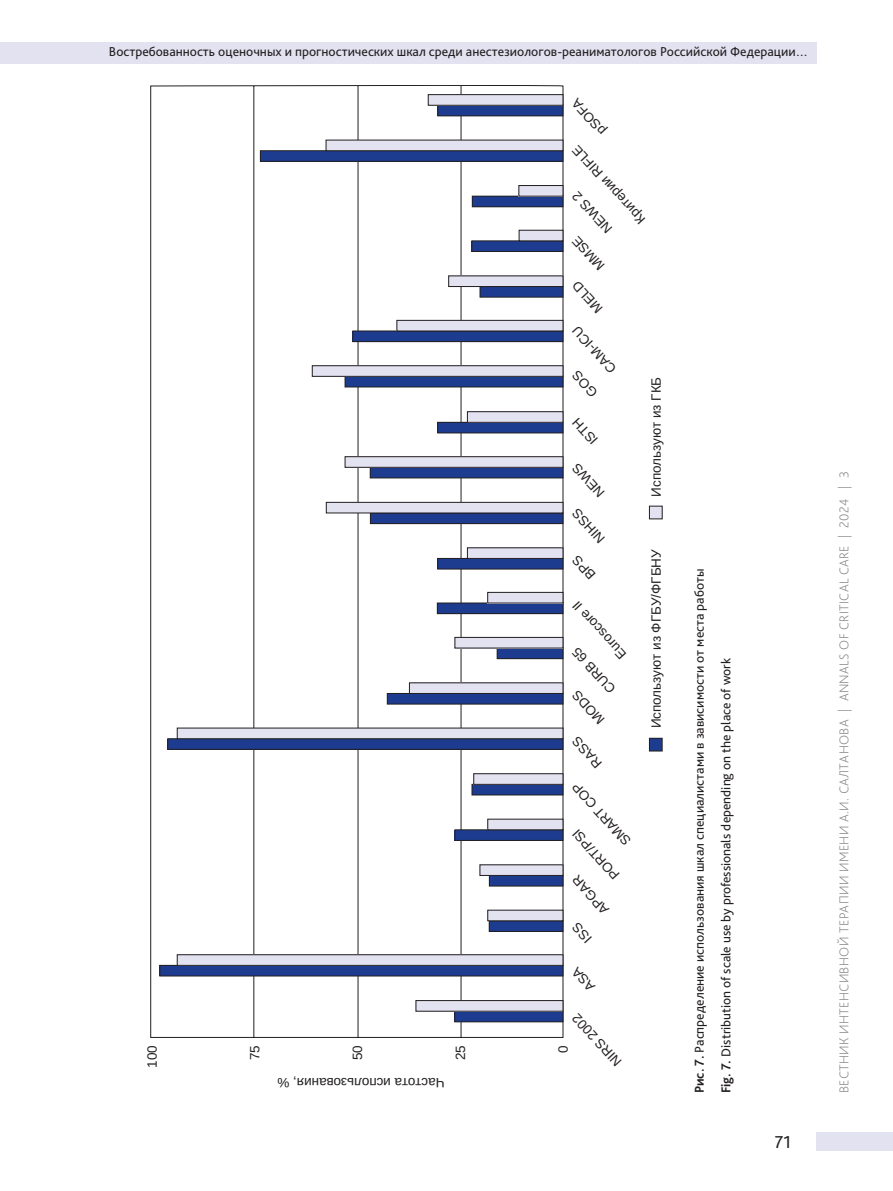
<style>
.page{position:relative;width:893px;height:1191px;background:#fff}
.page>*{position:absolute;margin:0;border:0;box-sizing:border-box;transform-origin:0 0}
.t1{font:18px "Bliss Pro";color:#231f20}
.t2{font:13.5px/26.5px "Bliss Pro";color:#231f20}
.t3{font:13.5px/29.1px "Liberation Sans";color:#231f20}
.t4{font:200 13.5px "Bliss Pro";letter-spacing:.025em;color:#808285}
.s1{font-weight:700}
</style>
<div class="page">
<div style="left:816px;top:1132px;width:77px;height:18px;background:#e3e2f1"></div>
<div style="left:0;top:42px;width:816px;height:22px;background:#e3e2f1"></div>
<svg style="left:150px;top:85px;width:414px;height:953px"></svg>
<div style="left:649px;top:738px;width:13px;height:13px;background:#1e3c8f"></div>
<div style="left:649px;top:738px;width:14px;height:13px;border:1px solid #231f20"></div>
<div style="left:649px;top:506px;width:13px;height:13px;background:#e3e2f1"></div>
<div style="left:649px;top:506px;width:14px;height:13px;border:1px solid #231f20"></div>
<div style="left:455px;top:1011px;width:108px;height:10px;background:#1e3c8f"></div>
<div style="left:454px;top:1010px;width:109px;height:12px;border:1px solid #231f20"></div>
<div style="left:416px;top:1000px;width:147px;height:11px;background:#e3e2f1"></div>
<div style="left:416px;top:1000px;width:147px;height:11px;border:1px solid #231f20"></div>
<div style="left:160px;top:965px;width:403px;height:11px;background:#1e3c8f"></div>
<div style="left:159px;top:965px;width:404px;height:11px;border:1px solid #231f20"></div>
<div style="left:177px;top:954px;width:386px;height:11px;background:#e3e2f1"></div>
<div style="left:177px;top:954px;width:386px;height:11px;border:1px solid #231f20"></div>
<div style="left:489px;top:920px;width:74px;height:11px;background:#1e3c8f"></div>
<div style="left:489px;top:920px;width:74px;height:11px;border:1px solid #231f20"></div>
<div style="left:488px;top:910px;width:75px;height:10px;background:#e3e2f1"></div>
<div style="left:489px;top:875px;width:74px;height:11px;background:#1e3c8f"></div>
<div style="left:480px;top:864px;width:83px;height:11px;background:#e3e2f1"></div>
<div style="left:480px;top:864px;width:83px;height:12px;border:1px solid #231f20"></div>
<div style="left:455px;top:829px;width:108px;height:11px;background:#1e3c8f"></div>
<div style="left:455px;top:829px;width:108px;height:11px;border:1px solid #231f20"></div>
<div style="left:488px;top:819px;width:75px;height:10px;background:#e3e2f1"></div>
<div style="left:472px;top:784px;width:91px;height:11px;background:#1e3c8f"></div>
<div style="left:472px;top:784px;width:91px;height:11px;border:1px solid #231f20"></div>
<div style="left:474px;top:773px;width:89px;height:11px;background:#e3e2f1"></div>
<div style="left:473px;top:773px;width:90px;height:11px;border:1px solid #231f20"></div>
<div style="left:168px;top:738px;width:395px;height:11px;background:#1e3c8f"></div>
<div style="left:177px;top:728px;width:386px;height:10px;background:#e3e2f1"></div>
<div style="left:177px;top:727px;width:386px;height:12px;border:1px solid #231f20"></div>
<div style="left:387px;top:693px;width:176px;height:11px;background:#1e3c8f"></div>
<div style="left:409px;top:683px;width:154px;height:10px;background:#e3e2f1"></div>
<div style="left:409px;top:682px;width:154px;height:12px;border:1px solid #231f20"></div>
<div style="left:497px;top:648px;width:66px;height:10px;background:#1e3c8f"></div>
<div style="left:497px;top:647px;width:66px;height:12px;border:1px solid #231f20"></div>
<div style="left:455px;top:637px;width:108px;height:11px;background:#e3e2f1"></div>
<div style="left:454px;top:637px;width:109px;height:11px;border:1px solid #231f20"></div>
<div style="left:437px;top:603px;width:126px;height:10px;background:#1e3c8f"></div>
<div style="left:437px;top:602px;width:126px;height:12px;border:1px solid #231f20"></div>
<div style="left:488px;top:592px;width:75px;height:11px;background:#e3e2f1"></div>
<div style="left:487px;top:592px;width:76px;height:11px;border:1px solid #231f20"></div>
<div style="left:438px;top:558px;width:125px;height:11px;background:#1e3c8f"></div>
<div style="left:467px;top:548px;width:96px;height:10px;background:#e3e2f1"></div>
<div style="left:467px;top:547px;width:96px;height:12px;border:1px solid #231f20"></div>
<div style="left:370px;top:513px;width:193px;height:10px;background:#1e3c8f"></div>
<div style="left:370px;top:512px;width:193px;height:12px;border:1px solid #231f20"></div>
<div style="left:326px;top:502px;width:237px;height:11px;background:#e3e2f1"></div>
<div style="left:326px;top:502px;width:237px;height:11px;border:1px solid #231f20"></div>
<div style="left:370px;top:467px;width:193px;height:11px;background:#1e3c8f"></div>
<div style="left:370px;top:467px;width:193px;height:11px;border:1px solid #231f20"></div>
<div style="left:345px;top:457px;width:218px;height:10px;background:#e3e2f1"></div>
<div style="left:345px;top:456px;width:218px;height:12px;border:1px solid #231f20"></div>
<div style="left:438px;top:422px;width:125px;height:11px;background:#1e3c8f"></div>
<div style="left:437px;top:422px;width:126px;height:11px;border:1px solid #231f20"></div>
<div style="left:467px;top:412px;width:96px;height:10px;background:#e3e2f1"></div>
<div style="left:467px;top:411px;width:96px;height:12px;border:1px solid #231f20"></div>
<div style="left:345px;top:376px;width:218px;height:11px;background:#1e3c8f"></div>
<div style="left:345px;top:376px;width:218px;height:11px;border:1px solid #231f20"></div>
<div style="left:312px;top:366px;width:251px;height:10px;background:#e3e2f1"></div>
<div style="left:312px;top:365px;width:251px;height:12px;border:1px solid #231f20"></div>
<div style="left:353px;top:331px;width:210px;height:11px;background:#1e3c8f"></div>
<div style="left:352px;top:330px;width:211px;height:12px;border:1px solid #231f20"></div>
<div style="left:397px;top:320px;width:166px;height:11px;background:#e3e2f1"></div>
<div style="left:396px;top:320px;width:167px;height:11px;border:1px solid #231f20"></div>
<div style="left:480px;top:286px;width:83px;height:11px;background:#1e3c8f"></div>
<div style="left:449px;top:276px;width:114px;height:10px;background:#e3e2f1"></div>
<div style="left:448px;top:275px;width:115px;height:12px;border:1px solid #231f20"></div>
<div style="left:472px;top:241px;width:91px;height:10px;background:#1e3c8f"></div>
<div style="left:471px;top:240px;width:92px;height:12px;border:1px solid #231f20"></div>
<div style="left:519px;top:230px;width:44px;height:11px;background:#e3e2f1"></div>
<div style="left:519px;top:230px;width:44px;height:11px;border:1px solid #231f20"></div>
<div style="left:472px;top:196px;width:91px;height:11px;background:#1e3c8f"></div>
<div style="left:472px;top:196px;width:91px;height:11px;border:1px solid #231f20"></div>
<div style="left:519px;top:185px;width:44px;height:11px;background:#e3e2f1"></div>
<div style="left:518px;top:185px;width:45px;height:11px;border:1px solid #231f20"></div>
<div style="left:260px;top:151px;width:303px;height:10px;background:#1e3c8f"></div>
<div style="left:260px;top:150px;width:303px;height:12px;border:1px solid #231f20"></div>
<div style="left:326px;top:140px;width:237px;height:11px;background:#e3e2f1"></div>
<div style="left:326px;top:140px;width:237px;height:11px;border:1px solid #231f20"></div>
<div style="left:438px;top:105px;width:125px;height:11px;background:#1e3c8f"></div>
<div style="left:437px;top:105px;width:126px;height:11px;border:1px solid #231f20"></div>
<div style="left:428px;top:95px;width:135px;height:10px;background:#e3e2f1"></div>
<div style="left:428px;top:94px;width:135px;height:12px;border:1px solid #231f20"></div>
<p class="t2" style="left:109px;top:38px;width:700px">Востребованность оценочных и прогностических шкал среди анестезиологов-реаниматологов Российской Федерации…</p>
<p class="t3" style="left:593px;top:142px;width:45px;rotate:-132deg">pSOFA</p>
<p class="t3" style="left:632px;top:231px;width:100px;rotate:-132deg">Критерии RIFLE</p>
<p class="t3" style="left:599px;top:241px;width:53px;rotate:-132deg">NEW S 2</p>
<p class="t3" style="left:591px;top:277px;width:40px;rotate:-132deg">MMSE</p>
<p class="t3" style="left:589px;top:320px;width:36px;rotate:-132deg">MELD</p>
<p class="t3" style="left:603px;top:380px;width:56px;rotate:-132deg">C AM-IC U</p>
<p class="t3" style="left:585px;top:452px;width:29px;rotate:-132deg">ISTH</p>
<p class="t3" style="left:591px;top:504px;width:42px;rotate:-132deg">NEW S</p>
<p class="t3" style="left:592px;top:550px;width:43px;rotate:-132deg">NIH SS</p>
<p class="t3" style="left:613px;top:666px;width:74px;rotate:-132deg">E uroscore II</p>
<p class="t3" style="left:581px;top:720px;width:58px;text-indent:-16px;rotate:-132deg">MOD S<br>CURB 65</p>
<p class="t3" style="left:589px;top:775px;width:38px;rotate:-132deg">RASS</p>
<p class="t3" style="left:618px;top:852px;width:81px;rotate:-132deg">SMART C OP</p>
<p class="t3" style="left:606px;top:887px;width:64px;rotate:-132deg">PORT/PSI</p>
<p class="t3" style="left:596px;top:921px;width:49px;rotate:-132deg">APGAR</p>
<p class="t3" style="left:642px;top:497px;width:121px;rotate:-90deg">Используют из ГКБ</p>
<p class="t3" style="left:642px;top:728px;width:181px;rotate:-90deg">Используют из ФГБУ/ФГБНУ</p>
<p class="t3" style="left:609px;top:1074px;width:68px;rotate:-132deg">NIRS 2002</p>
<p class="t3" style="left:138px;top:1067px;width:24px;rotate:-90deg">100</p>
<p class="t3" style="left:549px;top:1052px;width:9px;rotate:-90deg">0</p>
<p class="t3" style="left:241px;top:1060px;width:17px;rotate:-90deg">75</p>
<p class="t3" style="left:344px;top:1060px;width:17px;rotate:-90deg">50</p>
<p class="t3" style="left:446px;top:1060px;width:17px;rotate:-90deg">25</p>
<p class="t3" style="left:445px;top:1097px;width:169px;rotate:-180deg">Частота использования, %</p>
<p class="t2" style="left:686px;top:1093px;width:526px;rotate:-90deg"><span class="s1">Рис. 7.</span> Распределение использования шкал специалистами в зависимости от места работы<br><span class="s1">Fig. 7.</span> Distribution of scale use by professionals depending on the place of work</p>
<h1 class="t1" style="left:775px;top:1131px;width:18px">71</h1>
<p class="t4" style="left:836px;top:1093px;width:623px;rotate:-90deg">ВЕСТНИК ИНТЕНСИВНОЙ ТЕРАПИИ ИМЕНИ А.И. САЛТАНОВА | ANNALS OF CRITICAL CARE | 2024 | 3</p>
</div>
